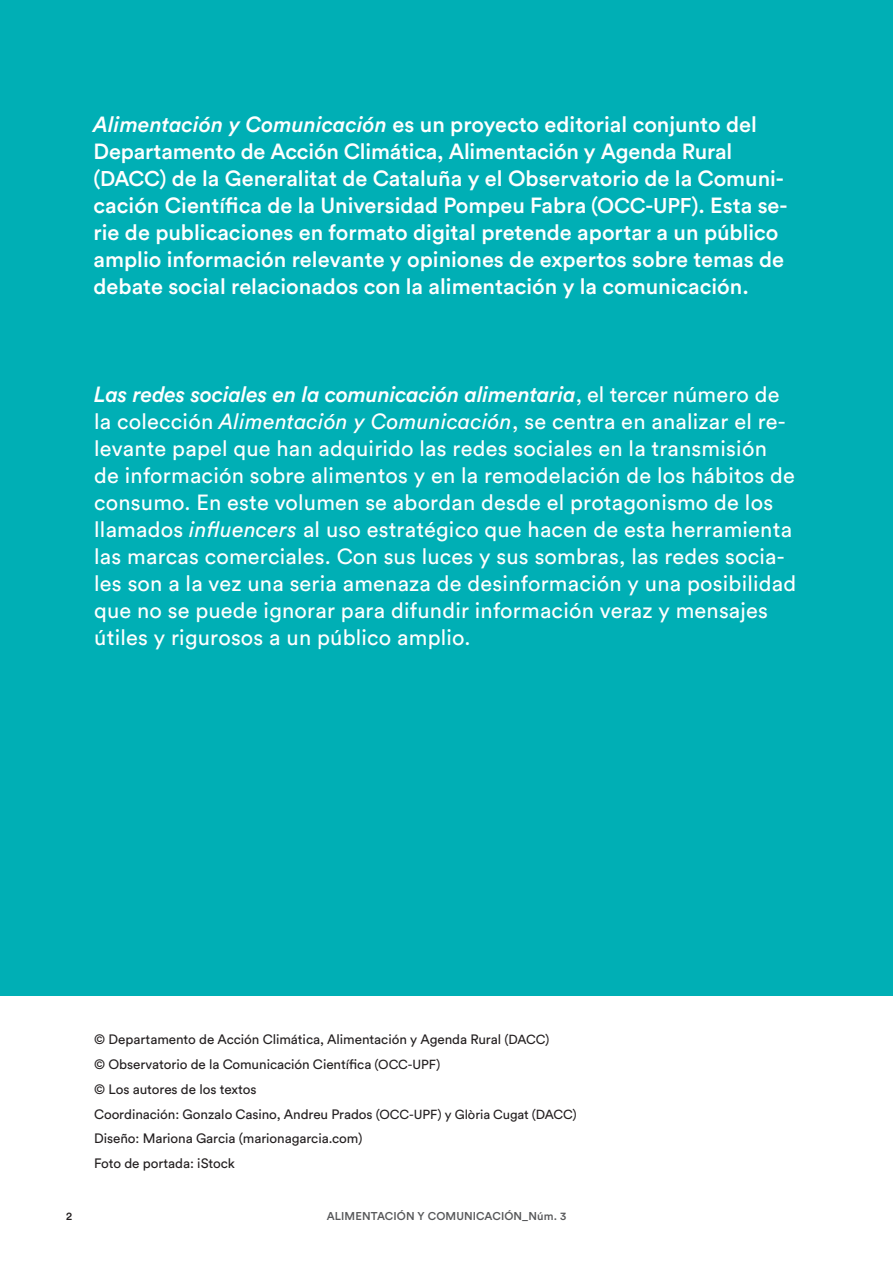
<style>
.page{position:relative;width:893px;height:1263px;background:#fff}
.page>*{position:absolute;margin:0;border:0;box-sizing:border-box;transform-origin:0 0}
.t1{font:21.75px/27px "Circular Std";letter-spacing:.01em;color:#fff}
.t2{font:500 21.75px/27px "Circular Std";color:#fff}
.t3{font:13.5px "Circular Std";letter-spacing:-.005em;color:#231f20}
.t4{font:500 11.25px "Circular Std";letter-spacing:.01em;color:#57585a}
.t5{font:500 11.25px "Circular Std";color:#231f20}
.s1{font-style:italic}
.s2{font-size:21.15px}
.s3{font-weight:500;font-style:italic}
.s4{font-size:13.05px}
</style>
<div class="page">
<div style="left:0;top:0;width:893px;height:995px;background:#00afb5"></div>
<p class="t2" style="left:94px;top:111px;width:665px"><span class="s1">Alimentación y Comunicación</span> es un proyecto editorial conjunto del</p>
<p class="t2" style="left:94px;top:138px;width:695px">Departamento de Acción Climática, Alimentación y Agenda Rural <span class="s2">(DACC)</span> de la Generalitat de Cataluña y el Observatorio de la Comuni&shy;cación Científica de la Universidad Pompeu Fabra <span class="s2">(OCC-UPF)</span>. Esta se&shy;rie de publicaciones en formato digital pretende aportar a un público amplio información relevante y opiniones de expertos sobre temas de debate social relacionados con la alimentación y la comunicación.</p>
<p class="t1" style="left:94px;top:381px;width:703px"><span class="s3">Las redes sociales en la comunicación alimentaria</span>, el tercer número de la colección <span class="s1">Alimentación y Comunicación</span>, se centra en analizar el re&shy;levante papel que han adquirido las redes sociales en la transmisión de información sobre alimentos y en la remodelación de los hábitos de consumo. En este volumen se abordan desde el protagonismo de los llamados <span class="s1">influencers</span> al uso estratégico que hacen de esta herramienta las marcas comerciales. Con sus luces y sus sombras, las redes socia&shy;les son a la vez una seria amenaza de desinformación y una posibilidad que no se puede ignorar para difundir información veraz y mensajes útiles y rigurosos a un público amplio.</p>
<p class="t3" style="left:94px;top:1031px;width:457px">© Departamento de Acción Climática, Alimentación y Agenda Rural <span class="s4">(DACC)</span></p>
<p class="t3" style="left:94px;top:1056px;width:348px">© Observatorio de la Comunicación Científica <span class="s4">(OCC-UPF)</span></p>
<p class="t3" style="left:94px;top:1081px;width:164px">© Los autores de los textos</p>
<p class="t3" style="left:94px;top:1105px;width:484px">Coordinación: Gonzalo Casino, Andreu Prados <span class="s4">(OCC-UPF) y Glòria Cugat (DACC)</span></p>
<p class="t3" style="left:94px;top:1130px;width:270px">Diseño: Mariona Garcia (marionagarcia.com)</p>
<p class="t3" style="left:94px;top:1155px;width:142px">Foto de portada: iStock</p>
<p class="t5" style="left:66px;top:1209px;width:8px">2</p>
<p class="t4" style="left:327px;top:1209px;width:241px">ALIMENTACIÓN Y COMUNICACIÓN_Núm. 3</p>
</div>
